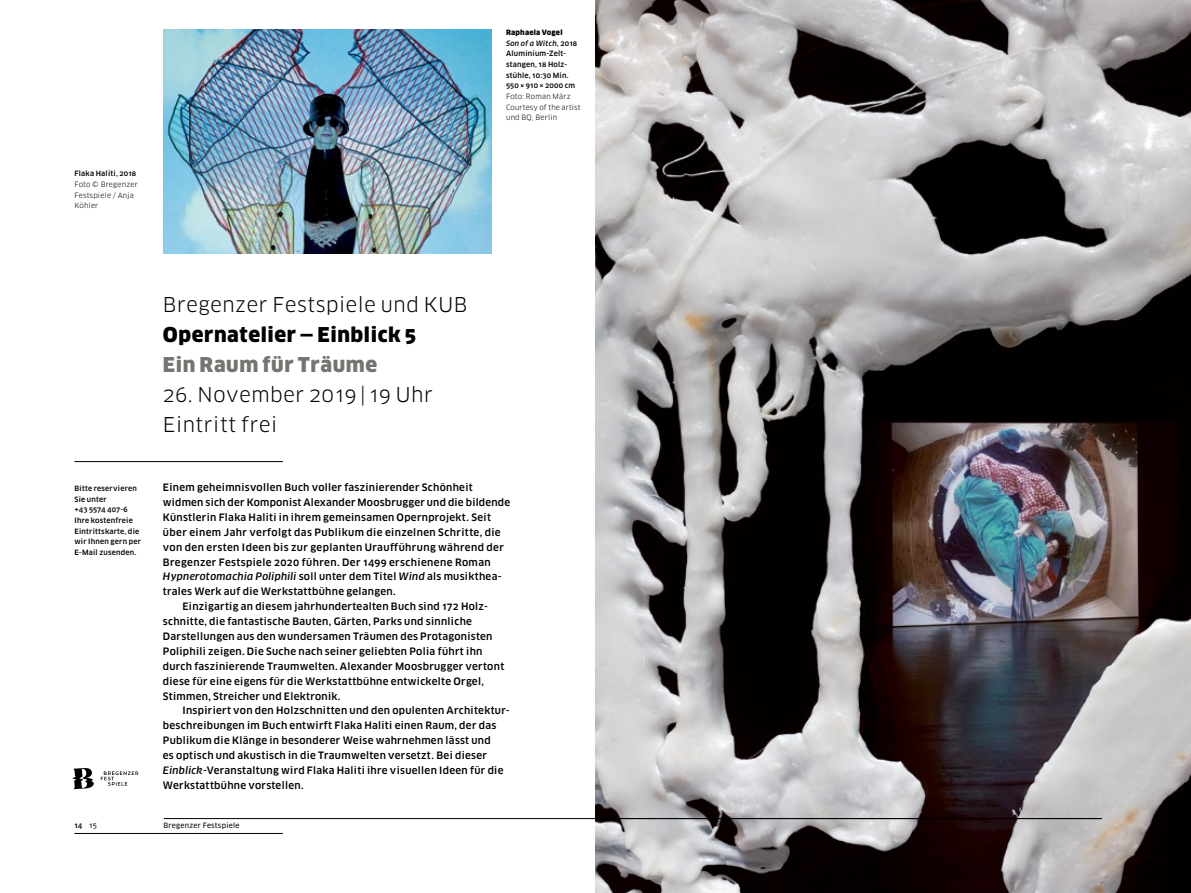
<style>
.page{position:relative;width:1191px;height:893px;background:#fff}
.page>*{position:absolute;margin:0;border:0;box-sizing:border-box;transform-origin:0 0}
.t1{font:19.95px/29.7px "Clan Pro";letter-spacing:.03em;color:#000}
.t2{font:900 19.95px "Clan Pro";letter-spacing:.03em;color:#000}
.t3{font:900 19.95px "Clan Pro";letter-spacing:.03em;color:#767470}
.t4{font:500 10.05px "Clan Pro";letter-spacing:.03em;color:#000}
.t5{font:500 7.2px/10.6px "Clan Pro";letter-spacing:.03em;color:#000}
.t6{font:7.2px/10.6px "Clan Pro";letter-spacing:.03em;color:#000}
.t7{font:7.2px "Clan Pro News";letter-spacing:.03em;color:#000}
.s1{font-weight:900}
.s2{font-style:italic}
.s3{font-family:"Clan Pro News";font-weight:400}
</style>
<div class="page">
<svg style="left:73px;top:768px;width:21px;height:21px"></svg>
<svg style="left:101px;top:771px;width:37px;height:15px"></svg>
<img style="left:595px;top:0;width:596px;height:893px">
<img style="left:164px;top:30px;width:327px;height:223px">
<hr style="left:74px;top:461px;width:209px;height:1px;background:#000">
<hr style="left:164px;top:818px;width:431px;height:1px;background:#000">
<hr style="left:74px;top:833px;width:209px;height:1px;background:#000">
<hr style="left:595px;top:818px;width:506px;height:1px;background:#000">
<p class="t5" style="left:74px;top:169px;width:63px">Flaka Haliti, 2018</p>
<p class="t6" style="left:74px;top:179px;width:65px">Foto © Bregenzer<br>Festspiele / Anja<br>Köhler</p>
<p class="t5" style="left:506px;top:27px;width:73px"><span class="s1">Raphaela Vogel<br></span><span class="s2">Son of a Witch,</span> 2018<br>Aluminium-Zelt&shy;stangen, 18 Holz&shy;stühle, 10:30 Min.<br>550 × 910 × 2000 cm</p>
<p class="t6" style="left:506px;top:91px;width:76px">Foto: Roman März<br>Courtesy of the artist und BQ, Berlin</p>
<p class="t5" style="left:74px;top:483px;width:68px">Bitte reservieren<br>Sie unter<br>+43 5574 407-6<br>Ihre kostenfreie<br>Eintrittskarte, die wir Ihnen gern per<br>E-Mail zusenden.</p>
<h1 class="t1" style="left:163px;top:290px;width:306px">Bregenzer Festspiele und KUB</h1>
<h1 class="t2" style="left:163px;top:323px;width:255px">Opernatelier — Einblick 5</h1>
<h1 class="t3" style="left:163px;top:353px;width:216px">Ein Raum für Träume</h1>
<h1 class="t1" style="left:163px;top:380px;width:271px">26. November 2019 | 19 Uhr<br>Eintritt frei</h1>
<p class="t4" style="left:163px;top:482px;width:311px">Einem geheimnisvollen Buch voller faszinierender Schönheit</p>
<p class="t4" style="left:163px;top:496px;width:349px">widmen sich der Komponist Alexander Moosbrugger und die bildende</p>
<p class="t4" style="left:163px;top:511px;width:329px">Künstlerin Flaka Haliti in ihrem gemeinsamen Opernprojekt. Seit</p>
<p class="t4" style="left:163px;top:526px;width:339px">über einem Jahr verfolgt das Publikum die einzelnen Schritte, die</p>
<p class="t4" style="left:163px;top:541px;width:342px">von den ersten Ideen bis zur geplanten Uraufführung während der</p>
<p class="t4" style="left:163px;top:556px;width:329px">Bregenzer Festspiele 2020 führen. Der 1499 erschienene Roman</p>
<p class="t4" style="left:163px;top:571px;width:340px"><span class="s2">Hypnerotomachia Poliphili</span> soll unter dem Titel <span class="s2">Wind</span> als musikthea-</p>
<p class="t4" style="left:163px;top:586px;width:234px">trales Werk auf die Werkstattbühne gelangen.</p>
<p class="t4" style="left:182px;top:601px;width:307px">Einzigartig an diesem jahrhundertealten Buch sind 172 Holz-</p>
<p class="t4" style="left:163px;top:615px;width:311px">schnitte, die fantastische Bauten, Gärten, Parks und sinnliche</p>
<p class="t4" style="left:163px;top:630px;width:331px">Darstellungen aus den wundersamen Träumen des Protagonisten</p>
<p class="t4" style="left:163px;top:645px;width:321px">Poliphili zeigen. Die Suche nach seiner geliebten Polia führt ihn</p>
<p class="t4" style="left:163px;top:660px;width:343px">durch faszinierende Traumwelten. Alexander Moosbrugger vertont</p>
<p class="t4" style="left:163px;top:675px;width:322px">diese für eine eigens für die Werkstattbühne entwickelte Orgel,</p>
<p class="t4" style="left:163px;top:690px;width:179px">Stimmen, Streicher und Elektronik.</p>
<p class="t4" style="left:182px;top:705px;width:329px">Inspiriert von den Holzschnitten und den opulenten Architektur-</p>
<p class="t4" style="left:163px;top:720px;width:335px">beschreibungen im Buch entwirft Flaka Haliti einen Raum, der das</p>
<p class="t4" style="left:163px;top:735px;width:329px">Publikum die Klänge in besonderer Weise wahrnehmen lässt und</p>
<p class="t4" style="left:163px;top:749px;width:326px">es optisch und akustisch in die Traumwelten versetzt. Bei dieser</p>
<p class="t4" style="left:163px;top:764px;width:342px"><span class="s2">Einblick</span>-Veranstaltung wird Flaka Haliti ihre visuellen Ideen für die</p>
<p class="t4" style="left:163px;top:779px;width:142px">Werkstattbühne vorstellen.</p>
<p class="t5" style="left:74px;top:820px;width:24px">14 <span class="s3">15</span></p>
<p class="t7" style="left:163px;top:821px;width:78px">Bregenzer Festspiele</p>
</div>
